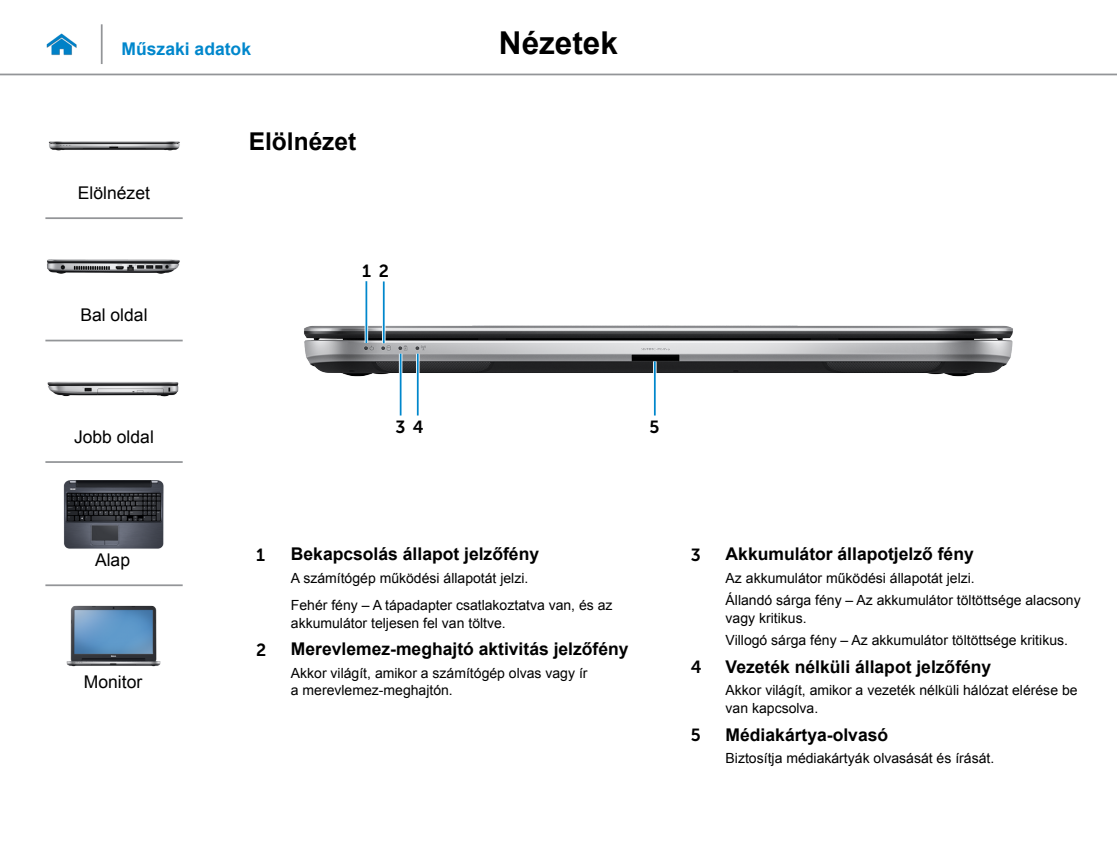
<style>
.page{position:relative;width:1117px;height:844px;background:#fff}
.page>*{position:absolute;margin:0;border:0;box-sizing:border-box;transform-origin:0 0}
.t1{font:700 31.5px "Arial";color:#000}
.Head2{font:700 24.5px "Arial";color:#000}
.Callout_Head{font:700 17.5px "Arial";color:#000}
.t2{font:17.5px "Arial";color:#000}
.Hyperlink{font:700 17.5px "Arial";color:#0087cc}
.Callout_Head-2{font:17.5px "Museo Sans For Dell 700";color:#000}
.Callout-L{font:17.5px "Museo Sans For Dell 700";color:#000}
.Callout_description{font:14px/17.5px "Arial";color:#000}
.Callout_Head-3{font:14px/17.5px "Arial";color:#000}
</style>
<div class="page">
<hr style="left:0;top:74px;width:1116px;height:1px;background:#939598">
<img style="left:46px;top:33px;width:31px;height:23px">
<img style="left:304px;top:325px;width:709px;height:52px">
<svg style="left:364px;top:281px;width:4px;height:62px"></svg>
<hr style="left:365px;top:281px;width:2px;height:62px;background:#0087cc">
<hr style="left:382px;top:281px;width:3px;height:62px;background:#fff">
<hr style="left:383px;top:281px;width:1px;height:62px;background:#0087cc">
<hr style="left:399px;top:353px;width:3px;height:62px;background:#fff">
<hr style="left:399px;top:353px;width:2px;height:62px;background:#0087cc">
<hr style="left:416px;top:353px;width:3px;height:62px;background:#fff">
<hr style="left:417px;top:353px;width:1px;height:62px;background:#0087cc">
<hr style="left:653px;top:361px;width:3px;height:54px;background:#fff">
<hr style="left:653px;top:361px;width:2px;height:54px;background:#0087cc">
<hr style="left:101px;top:24px;width:2px;height:40px;background:#939598">
<img style="left:48px;top:141px;width:132px;height:10px">
<img style="left:47px;top:259px;width:133px;height:15px">
<img style="left:47px;top:381px;width:132px;height:16px">
<img style="left:64px;top:480px;width:100px;height:69px">
<img style="left:66px;top:605px;width:95px;height:62px">
<hr style="left:45px;top:217px;width:138px;height:2px;background:#939598">
<hr style="left:45px;top:339px;width:138px;height:2px;background:#939598">
<hr style="left:45px;top:461px;width:138px;height:2px;background:#939598">
<hr style="left:45px;top:584px;width:138px;height:2px;background:#939598">
<p class="Hyperlink" style="left:122px;top:37px;width:131px">Műszaki adatok</p>
<h1 class="t1" style="left:499px;top:22px;width:121px">Nézetek</h1>
<p class="t2" style="left:78px;top:181px;width:73px">Elölnézet</p>
<p class="t2" style="left:80px;top:303px;width:69px">Bal oldal</p>
<p class="t2" style="left:74px;top:425px;width:81px">Jobb oldal</p>
<p class="Head2" style="left:249px;top:125px;width:109px">Elölnézet</p>
<p class="Callout-L" style="left:362px;top:261px;width:28px">1 2</p>
<p class="Callout-L" style="left:395px;top:417px;width:30px">3 4</p>
<p class="Callout-L" style="left:649px;top:417px;width:11px">5</p>
<p class="t2" style="left:95px;top:548px;width:37px">Alap</p>
<p class="t2" style="left:84px;top:670px;width:60px">Monitor</p>
<p class="Callout_Head-2" style="left:256px;top:544px;width:10px">1</p>
<p class="Callout_Head" style="left:291px;top:542px;width:250px">Bekapcsolás állapot jelzőfény</p>
<p class="Callout_description" style="left:291px;top:569px;width:239px">A számítógép működési állapotát jelzi.</p>
<p class="Callout_Head-3" style="left:291px;top:596px;width:323px">Fehér fény – A tápadapter csatlakoztatva van, és az akkumulátor teljesen fel van töltve.</p>
<p class="Callout_Head-2" style="left:256px;top:640px;width:12px">2</p>
<p class="Callout_Head" style="left:291px;top:637px;width:339px">Merevlemez-meghajtó aktivitás jelzőfény</p>
<p class="Callout_description" style="left:291px;top:664px;width:298px">Akkor világít, amikor a számítógép olvas vagy ír a merevlemez-meghajtón.</p>
<p class="Callout_Head-2" style="left:690px;top:544px;width:12px">3</p>
<p class="Callout_Head" style="left:725px;top:542px;width:249px">Akkumulátor állapotjelző fény</p>
<p class="Callout_description" style="left:725px;top:569px;width:250px">Az akkumulátor működési állapotát jelzi.</p>
<p class="Callout_description" style="left:725px;top:591px;width:356px">Állandó sárga fény – Az akkumulátor töltöttsége alacsony vagy kritikus.</p>
<p class="Callout_description" style="left:725px;top:631px;width:344px">Villogó sárga fény – Az akkumulátor töltöttsége kritikus.</p>
<p class="Callout_Head-2" style="left:690px;top:657px;width:12px">4</p>
<p class="Callout_Head" style="left:725px;top:655px;width:267px">Vezeték nélküli állapot jelzőfény</p>
<p class="Callout_description" style="left:725px;top:681px;width:353px">Akkor világít, amikor a vezeték nélküli hálózat elérése be van kapcsolva.</p>
<p class="Callout_Head-2" style="left:690px;top:725px;width:11px">5</p>
<p class="Callout_Head" style="left:725px;top:722px;width:164px">Médiakártya-olvasó</p>
<p class="Callout_description" style="left:725px;top:749px;width:270px">Biztosítja médiakártyák olvasását és írását.</p>
</div>
